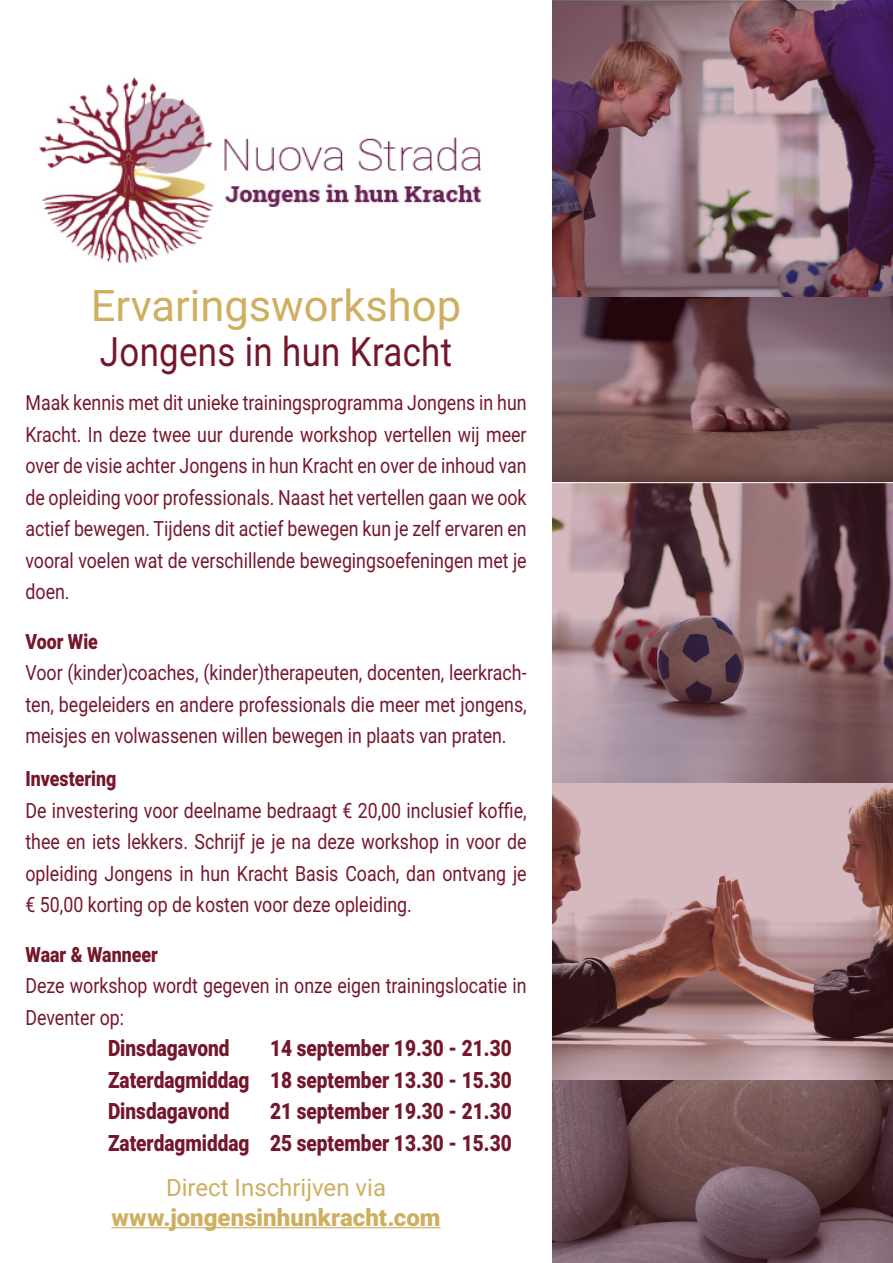
<style>
.page{position:relative;width:893px;height:1263px;background:#fff}
.page>*{position:absolute;margin:0;border:0;box-sizing:border-box;transform-origin:0 0}
.t1{font:43.5px "Roboto";color:#ceaf61}
.t2{font:40.5px "Roboto";letter-spacing:.01em;color:#75172a;scale:.86 1}
.t3{font:900 24px "Roboto";color:#ceaf61}
.t4{font:24px "Roboto";color:#ceaf61}
.t5{font:900 22.5px/31.5px "Roboto";color:#75172a;text-align:justify;scale:.85 1}
.t6{font:21px/31.5px "Roboto";color:#75172a;text-align:justify;scale:.85 1}
.t7{font:900 21px "Roboto";color:#75172a;scale:.85 1}
</style>
<div class="page">
<img style="left:552px;top:1px;width:341px;height:1262px">
<hr style="left:342px;top:482px;width:551px;height:1px;background:#fff">
<img style="left:39px;top:77px;width:443px;height:187px">
<hr style="left:112px;top:1227px;width:329px;height:1px;background:#ceaf61">
<p class="t1" style="left:91px;top:275px;width:372px">Ervaringsworkshop</p>
<p class="t2" style="left:100px;top:324px;width:411px">Jongens in hun Kracht</p>
<p class="t6" style="left:26px;top:386px;width:591px">Maak kennis met dit unieke trainingsprogramma Jongens in hun Kracht. In deze twee uur durende workshop vertellen wij meer over de visie achter Jongens in hun Kracht en over de inhoud van de opleiding voor professionals. Naast het vertellen gaan we ook actief bewegen. Tijdens dit actief bewegen kun je zelf ervaren en vooral voelen wat de verschillende bewegingsoefeningen met je doen.</p>
<p class="t7" style="left:26px;top:626px;width:87px">Voor Wie</p>
<p class="t6" style="left:26px;top:656px;width:591px">Voor (kinder)coaches, (kinder)therapeuten, docenten, leerkrach&shy;ten, begeleiders en andere professionals die meer met jongens, meisjes en volwassenen willen bewegen in plaats van praten.</p>
<p class="t7" style="left:26px;top:764px;width:108px">Investering</p>
<p class="t6" style="left:26px;top:794px;width:591px">De investering voor deelname bedraagt € 20,00 inclusief koffie, thee en iets lekkers. Schrijf je je na deze workshop in voor de opleiding Jongens in hun Kracht Basis Coach, dan ontvang je € 50,00 korting op de kosten voor deze opleiding.</p>
<p class="t7" style="left:26px;top:940px;width:157px">Waar &amp; Wanneer</p>
<p class="t6" style="left:26px;top:969px;width:591px">Deze workshop wordt gegeven in onze eigen trainingslocatie in<br>Deventer op:</p>
<p class="t5" style="left:108px;top:1032px;width:145px">Dinsdagavond</p>
<p class="t5" style="left:108px;top:1032px;width:476px;text-indent:162px">14 september 19.30 - 21.30<br>Zaterdagmiddag 18 september 13.30 - 15.30<br>Dinsdagavond</p>
<p class="t5" style="left:270px;top:1095px;width:286px">21 september 19.30 - 21.30</p>
<p class="t5" style="left:108px;top:1126px;width:476px">Zaterdagmiddag 25 september 13.30 - 15.30</p>
<p class="t4" style="left:166px;top:1170px;width:222px">Direct Inschrijven via</p>
<p class="t3" style="left:112px;top:1200px;width:331px">www.jongensinhunkracht.com</p>
</div>
